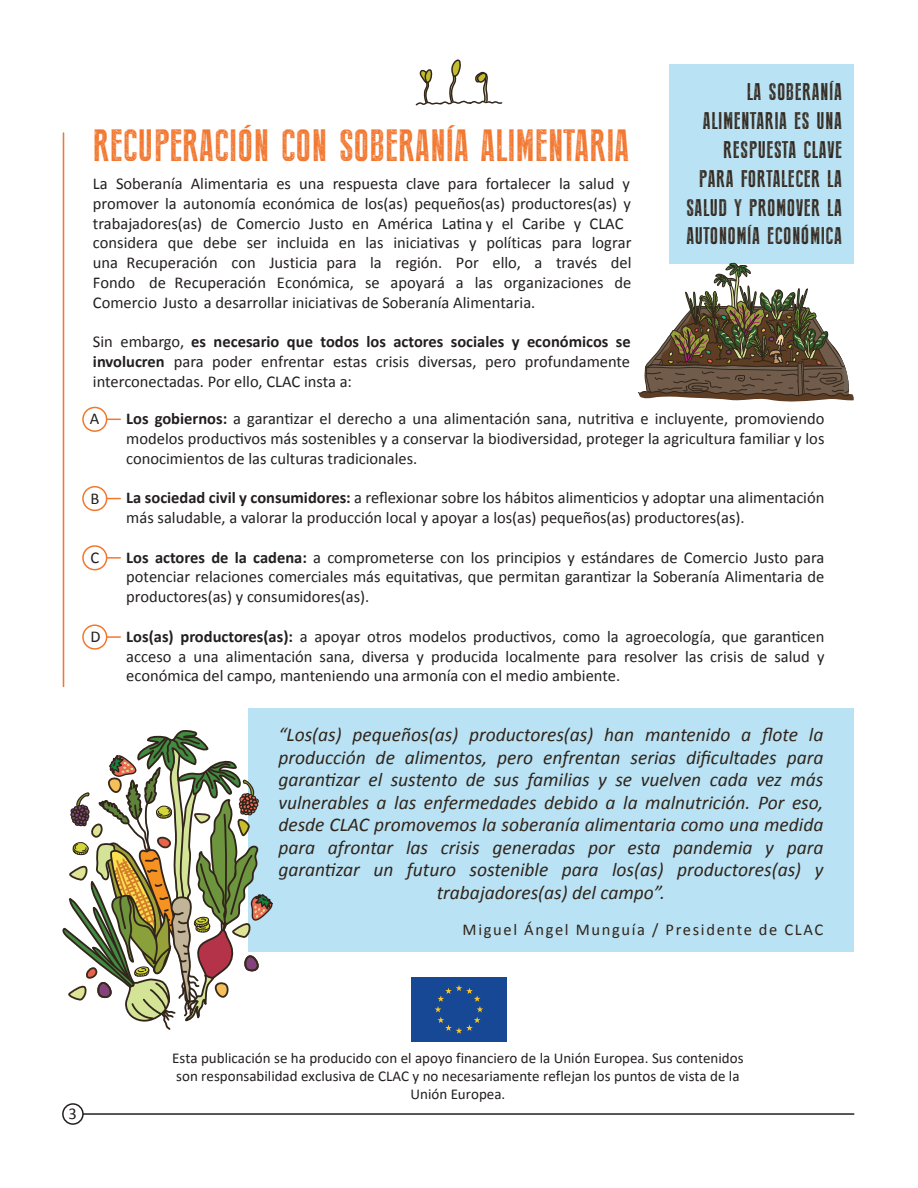
<style>
.page{position:relative;width:918px;height:1188px;background:#fff}
.page>*{position:absolute;margin:0;border:0;box-sizing:border-box;transform-origin:0 0}
.t1{font:45px "Press Style";letter-spacing:.005em;color:#f2772f}
.t2{font:24px/28.8px "Press Style";letter-spacing:.025em;color:#31251b;text-align:right}
.t3{font:italic 19.5px/22.5px "Calibri";color:#31251b;text-align:center}
.t4{font:16.5px/19.8px "Calibri";color:#231f20;text-align:justify}
.t5{font:16.5px "Calibri";letter-spacing:.1em;color:#31251b}
.t6{font:15px/18px "Calibri";color:#231f20;text-align:center}
.s1{font-weight:700}
</style>
<div class="page">
<div style="left:669px;top:64px;width:185px;height:199px;background:#b9e2f4"></div>
<div style="left:248px;top:708px;width:606px;height:244px;background:#b9e2f4"></div>
<hr style="left:64px;top:1113px;width:790px;height:2px;background:#231f20">
<div style="left:63px;top:1104px;width:20px;height:20px;background:#fff;border-radius:50%"></div>
<div style="left:62px;top:1103px;width:22px;height:22px;border:2px solid #231f20;border-radius:50%"></div>
<hr style="left:63px;top:133px;width:1px;height:553px;background:#f2772f">
<div style="left:82px;top:407px;width:25px;height:25px;border:2px solid #f2772f;border-radius:50%"></div>
<svg style="left:107px;top:419px;width:13px;height:1px"></svg>
<div style="left:82px;top:486px;width:25px;height:25px;border:2px solid #f2772f;border-radius:50%"></div>
<svg style="left:107px;top:498px;width:13px;height:1px"></svg>
<div style="left:82px;top:545px;width:25px;height:25px;border:2px solid #f2772f;border-radius:50%"></div>
<svg style="left:107px;top:557px;width:13px;height:2px"></svg>
<div style="left:82px;top:624px;width:25px;height:26px;border:2px solid #f2772f;border-radius:50%"></div>
<svg style="left:107px;top:636px;width:13px;height:2px"></svg>
<svg style="left:62px;top:730px;width:211px;height:300px"></svg>
<svg style="left:638px;top:262px;width:216px;height:140px"></svg>
<svg style="left:415px;top:60px;width:88px;height:46px"></svg>
<div style="left:411px;top:978px;width:96px;height:64px;background:#174895"></div>
<h2 class="t2" style="left:686px;top:78px;width:157px">LA SOBERANÍA<br>ALIMENTARIA ES UNA<br>RESPUESTA CLAVE<br>PARA FORTALECER LA<br>SALUD Y PROMOVER LA<br>AUTONOMÍA ECONÓMICA</h2>
<h1 class="t1" style="left:93px;top:121px;width:538px">RECUPERACIÓN CON SOBERANÍA ALIMENTARIA</h1>
<p class="t4" style="left:93px;top:174px;width:540px;text-align:left">La Soberanía Alimentaria es una respuesta clave para fortalecer la salud y promover la autonomía económica de los(as) pequeños(as) productores(as) y trabajadores(as) de Comercio Justo en América Latina y el Caribe y CLAC considera que debe ser incluida en las iniciativas y políticas para lograr una Recuperación con Justicia para la región. Por ello, a través del Fondo de Recuperación Económica, se apoyará a las organizaciones de Comercio Justo a desarrollar iniciativas de Soberanía Alimentaria.</p>
<p class="t4" style="left:93px;top:332px;width:539px">Sin embargo, <span class="s1">es necesario que todos los actores sociales y económicos se involucren</span> para poder enfrentar estas crisis diversas, pero profundamente interconectadas. Por ello, CLAC insta a:</p>
<p class="t4" style="left:90px;top:409px;width:11px">A</p>
<p class="t4" style="left:126px;top:409px;width:700px"><span class="s1">Los gobiernos:</span> a garantizar el derecho a una alimentación sana, nutritiva e incluyente, promoviendo modelos productivos más sostenibles y a conservar la biodiversidad, proteger la agricultura familiar y los conocimientos de las culturas tradicionales.</p>
<p class="t4" style="left:126px;top:488px;width:700px"><span class="s1">La sociedad civil y consumidores:</span> a reflexionar sobre los hábitos alimenticios y adoptar una alimentación más saludable, a valorar la producción local y apoyar a los(as) pequeños(as) productores(as).</p>
<p class="t4" style="left:126px;top:547px;width:700px"><span class="s1">Los actores de la cadena:</span> a comprometerse con los principios y estándares de Comercio Justo para potenciar relaciones comerciales más equitativas, que permitan garantizar la Soberanía Alimentaria de productores(as) y consumidores(as).</p>
<p class="t4" style="left:126px;top:627px;width:700px"><span class="s1">Los(as) productores(as):</span> a apoyar otros modelos productivos, como la agroecología, que garanticen acceso a una alimentación sana, diversa y producida localmente para resolver las crisis de salud y económica del campo, manteniendo una armonía con el medio ambiente.</p>
<p class="t4" style="left:90px;top:488px;width:10px">B</p>
<p class="t4" style="left:90px;top:548px;width:10px">C</p>
<p class="t4" style="left:90px;top:627px;width:12px">D</p>
<p class="t3" style="left:278px;top:723px;width:547px">“Los(as) pequeños(as) productores(as) han mantenido a flote la producción de alimentos, pero enfrentan serias dificultades para garantizar el sustento de sus familias y se vuelven cada vez más vulnerables a las enfermedades debido a la malnutrición. Por eso, desde CLAC promovemos la soberanía alimentaria como una medida para afrontar las crisis generadas por esta pandemia y para garantizar un futuro sostenible para los(as) productores(as) y trabajadores(as) del campo”.</p>
<p class="t5" style="left:463px;top:920px;width:362px">Miguel Ángel Munguía / Presidente de CLAC</p>
<p class="t4" style="left:69px;top:1104px;width:10px">3</p>
<p class="t6" style="left:172px;top:1049px;width:573px">Esta publicación se ha producido con el apoyo financiero de la Unión Europea. Sus contenidos son responsabilidad exclusiva de CLAC y no necesariamente reflejan los puntos de vista de la<br>Unión Europea.</p>
</div>
